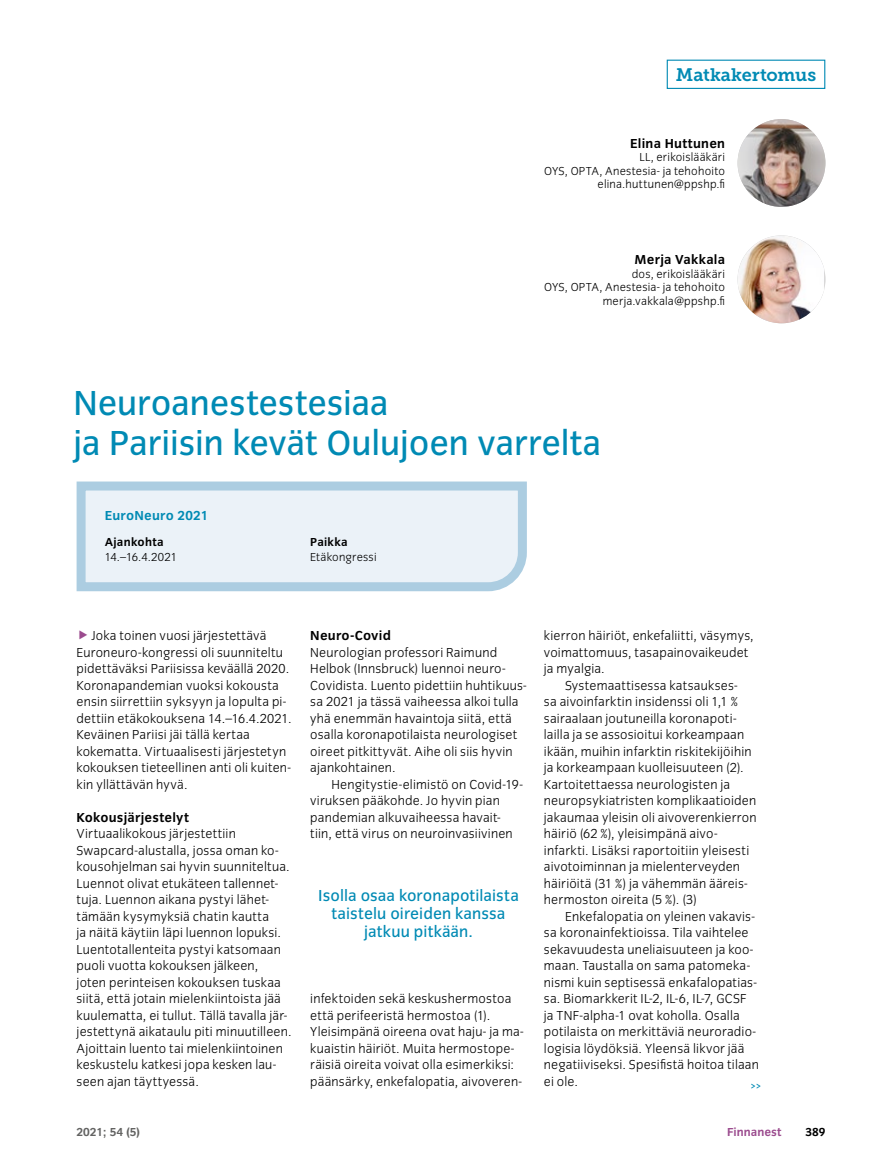
<style>
.page{position:relative;width:885px;height:1174px;background:#fff}
.page>*{position:absolute;margin:0;border:0;box-sizing:border-box;transform-origin:0 0}
.t1{font:36px/40.5px "Congress Sans";letter-spacing:-.005em;color:#008ab4}
.t2{font:18px "Museo Slab 700";letter-spacing:-.005em;color:#008ab4}
.t3{font:16.5px/18px "Congress Sans";letter-spacing:.005em;color:#008ab4;text-align:center}
.t4{font:300 13.5px/16.5px "Congress Sans";letter-spacing:.015em;color:#000}
.t5{font:700 13.5px "Congress Sans";letter-spacing:.015em;color:#000}
.t6{font:700 13.5px "Congress Sans";letter-spacing:.02em;color:#008ab4}
.t7{font:300 12px/13.5px "Congress Sans";letter-spacing:.02em;color:#000;text-align:right}
.t8{font:700 12px "Congress Sans";letter-spacing:.02em;color:#000}
.t9{font:700 12px "Congress Sans";color:#636362}
.t10{font:700 12px "Congress Sans";color:#9b4b8e}
.t11{font:700 12px "Adobe Caslon Pro";color:#008ab4}
</style>
<div class="page">
<div style="left:666px;top:60px;width:159px;height:29px;border:1px solid #008ab4"></div>
<img style="left:737px;top:119px;width:88px;height:88px;border-radius:44px">
<img style="left:737px;top:235px;width:87px;height:88px">
<svg style="left:76px;top:481px;width:451px;height:111px;background:#dfebf3"></svg>
<h2 class="t2" style="left:675px;top:64px;width:142px">Matkakertomus</h2>
<p class="t5" style="left:630px;top:136px;width:96px">Elina Huttunen</p>
<p class="t7" style="left:544px;top:151px;width:182px">LL, erikoislääkäri<br>OYS, OPTA, Anestesia- ja tehohoito elina.huttunen@ppshp.fi</p>
<p class="t5" style="left:634px;top:252px;width:92px">Merja Vakkala</p>
<p class="t7" style="left:544px;top:267px;width:182px">dos, erikoislääkäri<br>OYS, OPTA, Anestesia- ja tehohoito merja.vakkala@ppshp.fi</p>
<h1 class="t1" style="left:73px;top:383px;width:529px">Neuroanestestesiaa<br>ja Pariisin kevät Oulujoen varrelta</h1>
<p class="t6" style="left:105px;top:508px;width:105px">EuroNeuro 2021</p>
<p class="t8" style="left:105px;top:535px;width:60px">Ajankohta</p>
<p class="t7" style="left:105px;top:550px;width:74px">14.–16.4.2021</p>
<p class="t8" style="left:310px;top:535px;width:39px">Paikka</p>
<p class="t7" style="left:310px;top:550px;width:68px">Etäkongressi</p>
<p class="t4" style="left:77px;top:627px;width:216px;text-indent:15px">Joka toinen vuosi järjestettävä Euroneuro-kongressi oli suunniteltu pidettäväksi Pariisissa keväällä 2020.<br>Koronapandemian vuoksi kokousta ensin siirrettiin syksyyn ja lopulta pi&shy;dettiin etäkokouksena 14.–16.4.2021.<br>Keväinen Pariisi jäi tällä kertaa kokematta. Virtuaalisesti järjestetyn kokouksen tieteellinen anti oli kuiten&shy;kin yllättävän hyvä.</p>
<p class="t5" style="left:77px;top:809px;width:114px">Kokousjärjestelyt</p>
<p class="t4" style="left:77px;top:825px;width:216px">Virtuaalikokous järjestettiin Swapcard-alustalla, jossa oman ko&shy;kousohjelman sai hyvin suunniteltua.<br>Luennot olivat etukäteen tallennet&shy;tuja. Luennon aikana pystyi lähet&shy;tämään kysymyksiä chatin kautta<br>ja näitä käytiin läpi luennon lopuksi.<br>Luentotallenteita pystyi katsomaan puoli vuotta kokouksen jälkeen,<br>joten perinteisen kokouksen tuskaa siitä, että jotain mielenkiintoista jää kuulematta, ei tullut. Tällä tavalla jär&shy;jestettynä aikataulu piti minuutilleen.<br>Ajoittain luento tai mielenkiintoinen keskustelu katkesi jopa kesken lau&shy;seen ajan täyttyessä.</p>
<p class="t5" style="left:310px;top:628px;width:82px">Neuro-Covid</p>
<p class="t4" style="left:310px;top:644px;width:218px">Neurologian professori Raimund Helbok (Innsbruck) luennoi neuro-Covidista. Luento pidettiin huhtikuus&shy;sa 2021 ja tässä vaiheessa alkoi tulla yhä enemmän havaintoja siitä, että osalla koronapotilaista neurologiset oireet pitkittyvät. Aihe oli siis hyvin ajankohtainen.</p>
<p class="t4" style="left:310px;top:776px;width:214px;text-indent:21px">Hengitystie-elimistö on Covid-19- viruksen pääkohde. Jo hyvin pian pandemian alkuvaiheessa havait&shy;tiin, että virus on neuroinvasiivinen</p>
<p class="t3" style="left:318px;top:886px;width:202px">Isolla osaa koronapotilaista taistelu oireiden kanssa jatkuu pitkään.</p>
<p class="t4" style="left:310px;top:990px;width:215px">infektoiden sekä keskushermostoa että perifeeristä hermostoa (1).<br>Yleisimpänä oireena ovat haju- ja ma&shy;kuaistin häiriöt. Muita hermostope&shy;räisiä oireita voivat olla esimerkiksi: päänsärky, enkefalopatia, aivoveren-</p>
<p class="t4" style="left:544px;top:627px;width:211px">kierron häiriöt, enkefaliitti, väsymys, voimattomuus, tasapainovaikeudet ja myalgia.</p>
<p class="t4" style="left:544px;top:677px;width:214px;text-indent:21px">Systemaattisessa katsaukses-<br>sa aivoinfarktin insidenssi oli 1,1 % sairaalaan joutuneilla koronapoti&shy;lailla ja se assosioitui korkeampaan ikään, muihin infarktin riskitekijöihin ja korkeampaan kuolleisuuteen (2).<br>Kartoitettaessa neurologisten ja neuropsykiatristen komplikaatioiden jakaumaa yleisin oli aivoverenkierron häiriö (62 %), yleisimpänä aivo&shy;infarkti. Lisäksi raportoitiin yleisesti aivotoiminnan ja mielenterveyden häiriöitä (31 %) ja vähemmän ääreis&shy;hermoston oireita (5 %). (3)</p>
<p class="t4" style="left:544px;top:908px;width:216px;text-indent:21px">Enkefalopatia on yleinen vakavis&shy;sa koronainfektioissa. Tila vaihtelee sekavuudesta uneliaisuuteen ja koo&shy;maan. Taustalla on sama patomeka&shy;nismi kuin septisessä enkafalopatias&shy;sa. Biomarkkerit IL-2, IL-6, IL-7, GCSF ja TNF-alpha-1 ovat koholla. Osalla potilaista on merkittäviä neuroradio&shy;logisia löydöksiä. Yleensä likvor jää negatiiviseksi. Spesifistä hoitoa tilaan ei ole.</p>
<p class="t11" style="left:750px;top:1077px;width:13px">&gt;&gt;</p>
<p class="t9" style="left:77px;top:1125px;width:65px">2021; 54 (5)</p>
<p class="t10" style="left:727px;top:1125px;width:56px">Finnanest</p>
<p class="t8" style="left:805px;top:1125px;width:22px">389</p>
</div>
